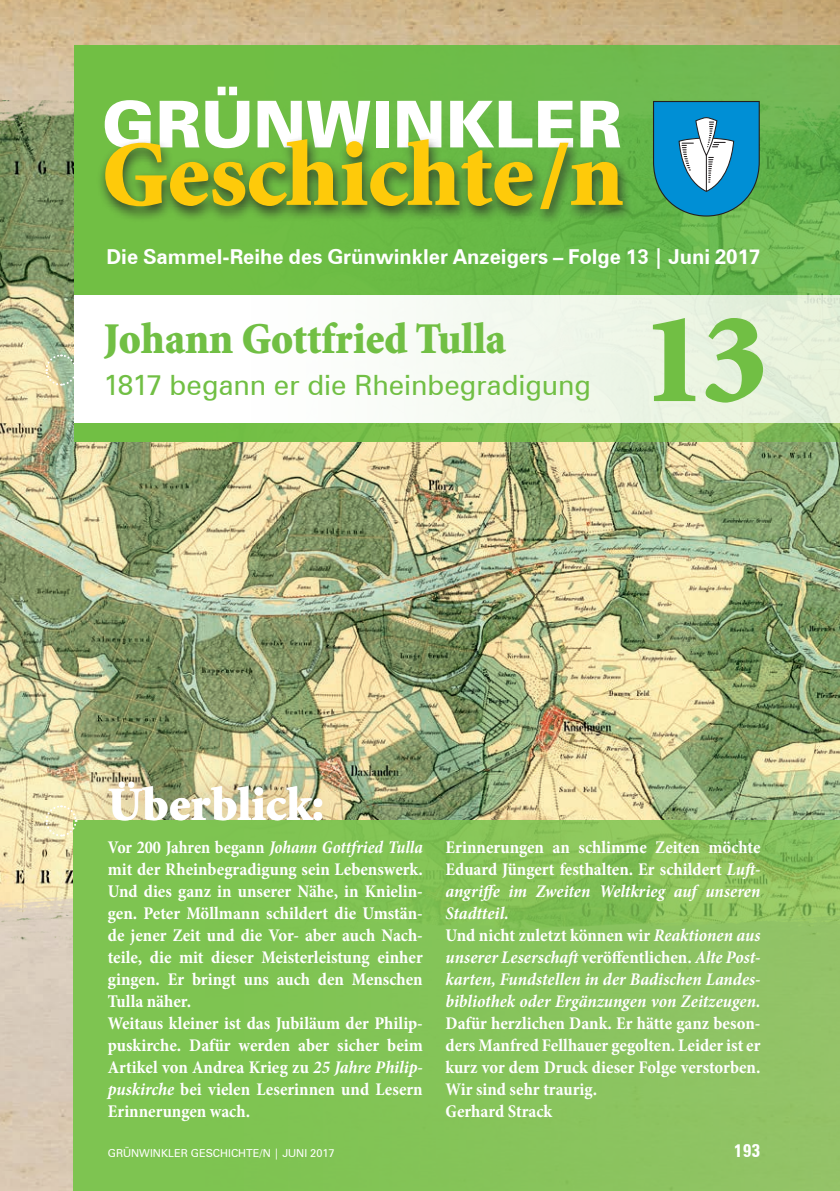
<style>
.page{position:relative;width:840px;height:1191px;background:#fff}
.page>*{position:absolute;margin:0;border:0;box-sizing:border-box;transform-origin:0 0}
.t1{font:900 130.6px "Minion Std";color:#71bf44}
.t2{font:900 93.4px "Minion Std";color:#feca0a}
.t3{font:900 64.6px "Zurich BT";color:#fff}
.Head_Geschichte{font:900 48px "Minion Std";color:#fff}
.t4{font:900 44px "Minion Std";color:#71bf44;scale:.95 1}
.t5{font:28px "Zurich BT";letter-spacing:-.005em;color:#71bf44}
.t6{font:700 20.6px "Zurich BT";color:#fff}
.Fließtext_Geschichte{font:700 condensed 18px/22px "Minion Pro";color:#fff;text-align:justify}
.Fließtext_Geschichte-2{font:700 condensed 18px/22px "Minion Pro";color:#fff;text-align:justify;scale:.96 1}
.Seitenzahl{font:700 condensed 18px "Zurich BT";color:#fff}
.Fusszeile_Ausgabe_re{font:11px "Zurich BT";color:#fff}
.s1{font-style:italic}
</style>
<div class="page">
<img style="left:0;top:0;width:839px;height:1191px">
<img style="left:0;top:100px;width:839px;height:844px">
<div style="left:81px;top:752px;width:270px;height:99px;background:#856749;opacity:.5"></div>
<svg style="left:74px;top:45px;width:765px;height:397px;background:#6fbb4a"></svg>
<svg style="left:651px;top:100px;width:109px;height:118px;background:#389ebc"></svg>
<div style="left:97px;top:135px;width:538px;height:91px;background:#231f20;opacity:.75"></div>
<div style="left:74px;top:295px;width:765px;height:127px;background:linear-gradient(to right,#fff,#e5f0db)"></div>
<div style="left:74px;top:820px;width:765px;height:371px;background:linear-gradient(to right,#7ac44d,#90c264)"></div>
<svg style="left:44px;top:353px;width:34px;height:34px"></svg>
<svg style="left:44px;top:804px;width:34px;height:33px"></svg>
<p class="t3" style="left:102px;top:85px;width:521px">GRÜNWINKLER</p>
<p class="t2" style="left:102px;top:128px;width:522px">Geschichte/n</p>
<p class="t6" style="left:106px;top:244px;width:655px">Die Sammel-Reihe des Grünwinkler Anzeigers – Folge 13 | Juni 2017</p>
<p class="t4" style="left:103px;top:316px;width:425px">Johann Gottfried Tulla</p>
<p class="t5" style="left:103px;top:368px;width:489px">1817 begann er die Rheinbegradigung</p>
<p class="t1" style="left:640px;top:293px;width:129px">13</p>
<p class="Head_Geschichte" style="left:108px;top:780px;width:217px">Überblick:</p>
<p class="Fließtext_Geschichte-2" style="left:108px;top:836px;width:329px">Vor 200 Jahren begann <span class="s1">Johann Gottfried Tulla </span>mit der Rheinbegradigung sein Lebenswerk.<br>Und dies ganz in unserer Nähe, in Knielin&shy;gen. Peter Möllmann schildert die Umstän&shy;de jener Zeit und die Vor- aber auch Nach&shy;teile, die mit dieser Meisterleistung einher gingen. Er bringt uns auch den Menschen Tulla näher.</p>
<p class="Fließtext_Geschichte" style="left:108px;top:1012px;width:316px">Weitaus kleiner ist das Jubiläum der Philip&shy;puskirche. Dafür werden aber sicher beim Artikel von Andrea Krieg zu <span class="s1">25 Jahre Philip&shy;puskirche</span> bei vielen Leserinnen und Lesern Erinnerungen wach.</p>
<p class="Fließtext_Geschichte" style="left:445px;top:836px;width:316px">Erinnerungen an schlimme Zeiten möchte Eduard Jüngert festhalten. Er schildert <span class="s1">Luft&shy;angriffe im Zweiten Weltkrieg auf unseren Stadtteil.</span></p>
<p class="Fließtext_Geschichte" style="left:445px;top:924px;width:316px">Und nicht zuletzt können wir <span class="s1">Reaktionen aus unserer Leserschaft</span> veröffentlichen. <span class="s1">Alte Post&shy;karten, Fundstellen in der Badischen Landes&shy;bibliothek oder Ergänzungen von Zeitzeugen.<br></span>Dafür herzlichen Dank. Er hätte ganz beson&shy;ders Manfred Fellhauer gegolten. Leider ist er kurz vor dem Druck dieser Folge verstorben.<br>Wir sind sehr traurig.</p>
<p class="Fließtext_Geschichte" style="left:445px;top:1100px;width:108px">Gerhard Strack</p>
<p class="Fusszeile_Ausgabe_re" style="left:108px;top:1146px;width:228px">GRÜNWINKLER GESCHICHTE/N | JUNI 2017</p>
<p class="Seitenzahl" style="left:733px;top:1139px;width:28px">193</p>
<p class="Fusszeile_Ausgabe_re" style="left:328px;top:1146px;width:8px">2</p>
</div>
